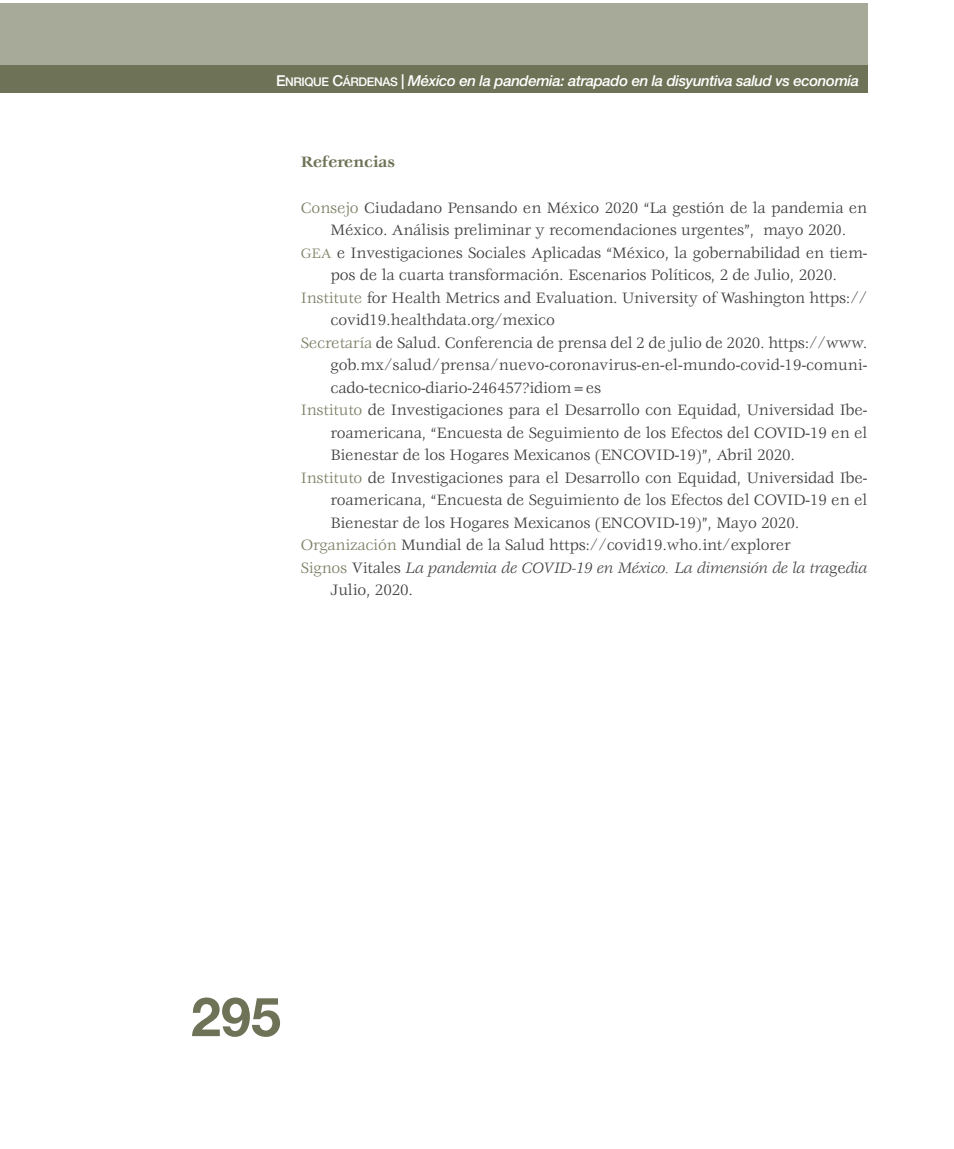
<style>
.page{position:relative;width:954px;height:1149px;background:#fff}
.page>*{position:absolute;margin:0;border:0;box-sizing:border-box;transform-origin:0 0}
.t1{font:700 54px "Helvetica Neue LT Std";color:#6e7256}
.BIBLIOGRAFIA{font:16.5px/22.5px "Veljovic";letter-spacing:-.01em;color:#3e3e3f;text-align:justify}
.BIBLIOGRAFIA-2{font:italic 16.5px/22.5px "Veljovic";letter-spacing:-.01em;color:#3e3e3f}
.SUBTITULO{font:700 16.5px "Veljovic";color:#6e7256}
.t2{font:italic 500 15px "Helvetica Neue LT Std";letter-spacing:-.025em;color:#fff}
.s1{font-family:"Helvetica Neue LT Std Md SC800";font-weight:400;font-style:normal}
.s2{font-family:"Helvetica Neue LT Std Md SC800";font-weight:400;font-style:normal;font-size:12px}
.s3{color:#7c7f65}
.s4{font-size:15px;color:#7c7f65}
.s5{font-style:normal;color:#7c7f65}
.s6{font-style:normal}
</style>
<div class="page">
<div style="left:0;top:3px;width:867px;height:67px;background:#a8aa99"></div>
<div style="left:0;top:66px;width:867px;height:27px;background:#6e7256"></div>
<p class="t2" style="left:276px;top:72px;width:584px"><span class="s1">E</span><span class="s2">NRIQUE</span> <span class="s1">C</span><span class="s2">ÁRDENAS</span> | México en la pandemia: atrapado en la disyuntiva salud vs economía</p>
<p class="SUBTITULO" style="left:301px;top:153px;width:95px">Referencias</p>
<p class="BIBLIOGRAFIA" style="left:301px;top:197px;width:568px;text-align:center"><span class="s3">Consejo</span> Ciudadano Pensando en México 2020 “La gestión de la pandemia en<br>México. Análisis preliminar y recomendaciones urgentes”, mayo 2020.</p>
<p class="BIBLIOGRAFIA" style="left:301px;top:242px;width:568px;text-align:center"><span class="s4">GEA</span> e Investigaciones Sociales Aplicadas “México, la gobernabilidad en tiem&shy;pos de la cuarta transformación. Escenarios Políticos, 2 de Julio, 2020.</p>
<p class="BIBLIOGRAFIA" style="left:330px;top:287px;width:538px;text-indent:-30px"><span class="s3">Institute</span> for Health Metrics and Evaluation. University of Washington https:// covid19.healthdata.org/mexico</p>
<p class="BIBLIOGRAFIA" style="left:330px;top:332px;width:538px;text-indent:-30px"><span class="s3">Secretaría</span> de Salud. Conferencia de prensa del 2 de julio de 2020. https://www. gob.mx/salud/prensa/nuevo-coronavirus-en-el-mundo-covid-19-comuni&shy;cado-tecnico-diario-246457?idiom=es</p>
<p class="BIBLIOGRAFIA" style="left:330px;top:399px;width:538px;text-indent:-30px"><span class="s3">Instituto</span> de Investigaciones para el Desarrollo con Equidad, Universidad Ibe&shy;roamericana, “Encuesta de Seguimiento de los Efectos del COVID-19 en el Bienestar de los Hogares Mexicanos (ENCOVID-19)”, Abril 2020.</p>
<p class="BIBLIOGRAFIA" style="left:330px;top:467px;width:538px;text-indent:-30px"><span class="s3">Instituto</span> de Investigaciones para el Desarrollo con Equidad, Universidad Ibe&shy;roamericana, “Encuesta de Seguimiento de los Efectos del COVID-19 en el Bienestar de los Hogares Mexicanos (ENCOVID-19)”, Mayo 2020.</p>
<p class="BIBLIOGRAFIA" style="left:301px;top:534px;width:492px"><span class="s3">Organización</span> Mundial de la Salud https://covid19.who.int/explorer</p>
<p class="BIBLIOGRAFIA-2" style="left:330px;top:557px;width:538px;text-indent:-30px"><span class="s5">Signos</span> <span class="s6">Vitales</span> La pandemia de COVID-19 en México. La dimensión de la tra<span class="s6">ge</span>dia<br><span class="s6">Julio, 2020.</span></p>
<h1 class="t1" style="left:191px;top:983px;width:92px">295</h1>
</div>
